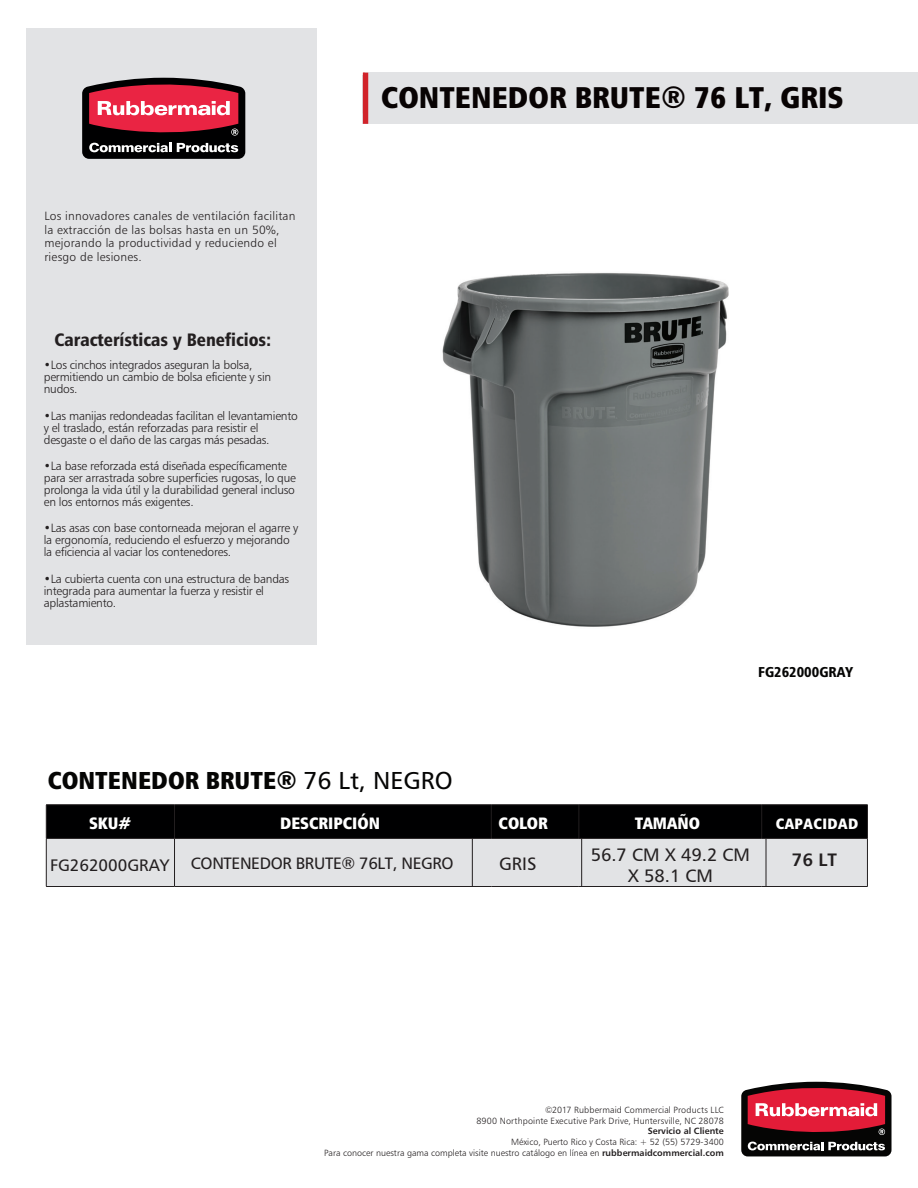
<style>
.page{position:relative;width:918px;height:1188px;background:#fff}
.page>*{position:absolute;margin:0;border:0;box-sizing:border-box;transform-origin:0 0}
.t1{font:30px "Humanist 777 BT Extra Black Cond B";color:#080303}
.t2{font:24.45px "Humanist 777 BT Extra Black Cond B";color:#050504}
.t3{font:18px "Humanist 777 BT Black Condensed B";color:#231f20}
.t4{font:18px/21.6px "Humanist 777 BT Roman B";color:#231f20;text-align:center}
.t5{font:18px "Humanist 777 BT Bold B";color:#231f20}
.t6{font:16.65px "Humanist 777 BT Roman B";color:#231f20}
.t7{font:16.5px "Humanist 777 BT Extra Black Cond B";color:#fff}
.t8{font:16.5px "Humanist 777 BT Roman B";letter-spacing:-.02em;color:#231f20}
.t9{font:15px "Humanist 777 BT Extra Black Cond B";letter-spacing:.03em;color:#fff}
.t10{font:14.25px "Humanist 777 BT Black Condensed B";color:#050504}
.t11{font:12px/12px "Humanist 777 BT Light B";letter-spacing:-.02em;color:#231f20}
.t12{font:12px/13.5px "Humanist 777 BT Light B";letter-spacing:.02em;color:#231f20}
.t13{font:9px/10.8px "Humanist 777 BT Light B";color:#231f20;text-align:right}
.t14{font:9px "Humanist 777 BT Bold B";color:#231f20}
.s1{font-family:"Humanist 777 BT Roman B"}
.s2{font-family:"Humanist 777 BT Bold B"}
</style>
<div class="page">
<img style="left:442px;top:273px;width:287px;height:354px">
<svg style="left:741px;top:1081px;width:151px;height:75px;background:#8b3b46"></svg>
<div style="left:366px;top:73px;width:552px;height:51px;background:#e2e3e5"></div>
<div style="left:363px;top:73px;width:5px;height:51px;background:#d1232a"></div>
<div style="left:26px;top:28px;width:291px;height:616px;background:#e2e3e5"></div>
<svg style="left:82px;top:77px;width:163px;height:82px;background:#893946"></svg>
<svg style="left:47px;top:805px;width:820px;height:81px;background:#848587"></svg>
<hr style="left:46px;top:804px;width:129px;height:1px;background:#231f20">
<hr style="left:46px;top:805px;width:1px;height:33px;background:#231f20">
<hr style="left:175px;top:804px;width:316px;height:1px;background:#231f20">
<hr style="left:174px;top:805px;width:1px;height:33px;background:#231f20">
<hr style="left:491px;top:804px;width:88px;height:1px;background:#231f20">
<hr style="left:491px;top:805px;width:1px;height:33px;background:#231f20">
<hr style="left:579px;top:804px;width:183px;height:1px;background:#231f20">
<hr style="left:579px;top:805px;width:1px;height:33px;background:#231f20">
<hr style="left:762px;top:804px;width:106px;height:1px;background:#231f20">
<hr style="left:761px;top:805px;width:1px;height:33px;background:#231f20">
<hr style="left:867px;top:805px;width:1px;height:33px;background:#231f20">
<hr style="left:46px;top:838px;width:129px;height:1px;background:#231f20">
<hr style="left:46px;top:839px;width:1px;height:47px;background:#231f20">
<hr style="left:175px;top:838px;width:316px;height:1px;background:#231f20">
<hr style="left:174px;top:839px;width:1px;height:47px;background:#231f20">
<hr style="left:491px;top:838px;width:88px;height:1px;background:#231f20">
<hr style="left:472px;top:839px;width:1px;height:47px;background:#231f20">
<hr style="left:579px;top:838px;width:183px;height:1px;background:#231f20">
<hr style="left:581px;top:839px;width:1px;height:47px;background:#231f20">
<hr style="left:762px;top:838px;width:106px;height:1px;background:#231f20">
<hr style="left:766px;top:839px;width:1px;height:47px;background:#231f20">
<hr style="left:867px;top:839px;width:1px;height:47px;background:#231f20">
<hr style="left:46px;top:886px;width:129px;height:1px;background:#231f20">
<hr style="left:175px;top:886px;width:316px;height:1px;background:#231f20">
<hr style="left:491px;top:886px;width:88px;height:1px;background:#231f20">
<hr style="left:579px;top:886px;width:183px;height:1px;background:#231f20">
<hr style="left:762px;top:886px;width:106px;height:1px;background:#231f20">
<p class="t12" style="left:44px;top:209px;width:253px">Los innovadores canales de ventilación facilitan la extracción de las bolsas hasta en un 50%, mejorando la productividad y reduciendo el riesgo de lesiones.</p>
<h3 class="t3" style="left:54px;top:328px;width:219px">Características y Beneficios:</h3>
<p class="t11" style="left:44px;top:359px;width:229px">•Los cinchos integrados aseguran la bolsa, permitiendo un cambio de bolsa eficiente y sin nudos.</p>
<p class="t11" style="left:44px;top:409px;width:256px">•Las manijas redondeadas facilitan el levantamiento y el traslado, están reforzadas para resistir el desgaste o el daño de las cargas más pesadas.</p>
<p class="t11" style="left:44px;top:460px;width:254px">•La base reforzada está diseñada específicamente para ser arrastrada sobre superficies rugosas, lo que prolonga la vida útil y la durabilidad general incluso en los entornos más exigentes.</p>
<p class="t11" style="left:44px;top:522px;width:256px">•Las asas con base contorneada mejoran el agarre y la ergonomía, reduciendo el esfuerzo y mejorando la eficiencia al vaciar los contenedores.</p>
<p class="t11" style="left:44px;top:573px;width:247px">•La cubierta cuenta con una estructura de bandas integrada para aumentar la fuerza y resistir el aplastamiento.</p>
<h1 class="t1" style="left:381px;top:78px;width:464px">CONTENEDOR BRUTE® 76 LT, GRIS</h1>
<p class="t10" style="left:758px;top:663px;width:96px">FG262000GRAY</p>
<h2 class="t2" style="left:48px;top:765px;width:407px">CONTENEDOR BRUTE® <span class="s1">76 Lt, NEGRO</span></h2>
<h3 class="t7" style="left:89px;top:812px;width:44px">SKU#</h3>
<h3 class="t7" style="left:280px;top:812px;width:101px">DESCRIPCIÓN</h3>
<h3 class="t7" style="left:499px;top:812px;width:51px">COLOR</h3>
<h3 class="t7" style="left:635px;top:812px;width:67px">TAMAÑO</h3>
<p class="t9" style="left:776px;top:814px;width:84px">CAPACIDAD</p>
<h3 class="t6" style="left:50px;top:855px;width:121px">FG262000GRAY</h3>
<h3 class="t4" style="left:499px;top:852px;width:39px">GRIS</h3>
<h3 class="t4" style="left:591px;top:843px;width:161px">56.7 CM X 49.2 CM<br>X 58.1 CM</h3>
<h3 class="t8" style="left:191px;top:853px;width:264px">CONTENEDOR BRUTE® 76LT, NEGRO</h3>
<h3 class="t5" style="left:792px;top:848px;width:47px">76 LT</h3>
<p class="t13" style="left:476px;top:1104px;width:249px">©2017 Rubbermaid Commercial Products LLC<br>8900 Northpointe Executive Park Drive, Huntersville, NC 28078</p>
<p class="t14" style="left:648px;top:1126px;width:78px">Servicio al Cliente</p>
<p class="t13" style="left:324px;top:1137px;width:401px">México, Puerto Rico y Costa Rica: + 52 (55) 5729-3400<br>Para conocer nuestra gama completa visite nuestro catálogo en línea en <span class="s2">rubbermaidcommercial.com</span></p>
</div>
